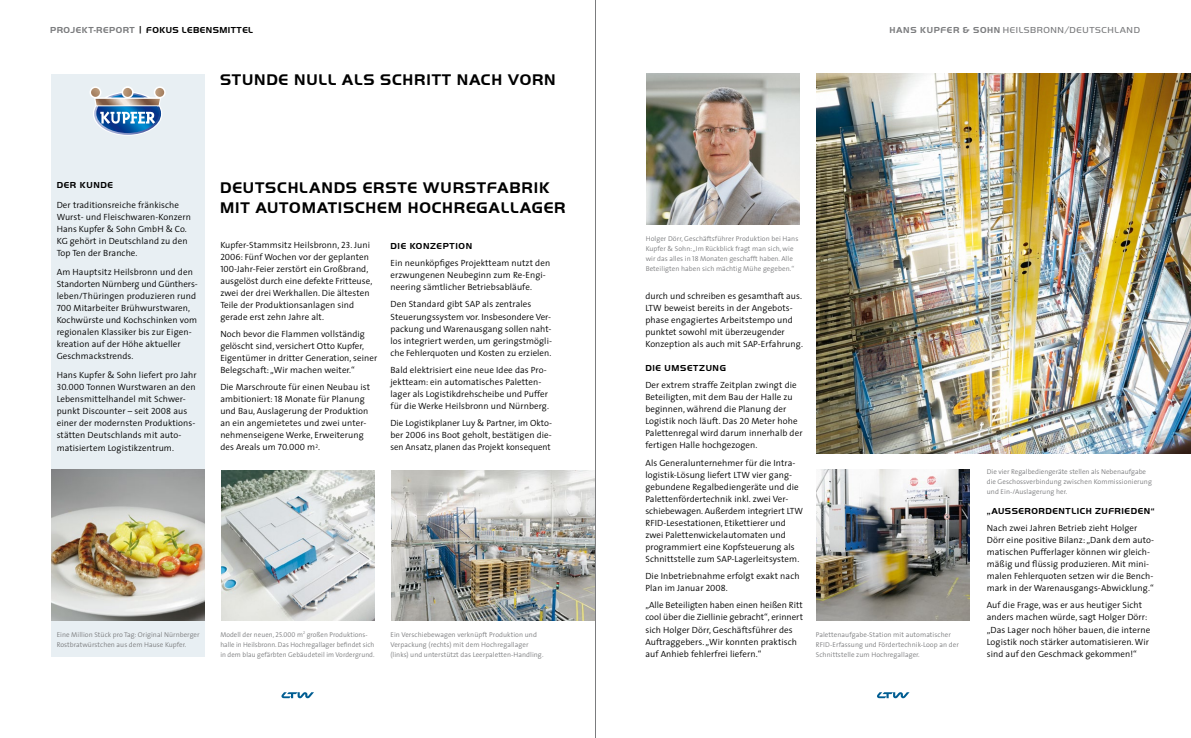
<style>
.page{position:relative;width:1191px;height:738px;background:#fff}
.page>*{position:absolute;margin:0;border:0;box-sizing:border-box;transform-origin:0 0}
.t1{font:700 16px/20px "Handel Got D";letter-spacing:.05em;color:#000}
.t2{font:300 9px/12px "The Sans";letter-spacing:.01em;color:#000}
.t3{font:700 9px "Handel Got D";letter-spacing:.06em;color:#000}
.t4{font:9px "Handel Got D Ligh";letter-spacing:.07em;color:#7b7c7e}
.t5{font:300 7px/10px "The Sans";letter-spacing:.01em;color:#7b7c7e}
.s1{color:#7b7c7e}
.s2{font-family:"Handel Got D Ligh";font-weight:400}
.s3{font-family:"Handel Got D";font-weight:700}
.s4{font-family:"The Sans Semi Light Caps";font-weight:400}
</style>
<div class="page">
<img style="left:816px;top:74px;width:375px;height:379px">
<img style="left:646px;top:74px;width:153px;height:150px">
<img style="left:391px;top:470px;width:204px;height:150px">
<img style="left:221px;top:470px;width:153px;height:150px">
<img style="left:816px;top:469px;width:153px;height:150px">
<div style="left:51px;top:74px;width:153px;height:582px;background:#e8eff3"></div>
<img style="left:51px;top:469px;width:153px;height:150px">
<svg style="left:89px;top:86px;width:77px;height:50px"></svg>
<svg style="left:877px;top:692px;width:32px;height:5px"></svg>
<svg style="left:281px;top:692px;width:33px;height:5px"></svg>
<hr style="left:595px;top:0;width:1px;height:737px;background:#7b7c7e">
<p class="t3" style="left:50px;top:25px;width:204px"><span class="s1">PROJEKT-REPORT</span> <span class="s2">|</span> FOKUS LEBENSMITTEL</p>
<p class="t1" style="left:220px;top:69px;width:337px">STUNDE NULL ALS SCHRITT NACH VORN</p>
<p class="t4" style="left:889px;top:25px;width:252px"><span class="s3">HANS KUPFER &amp; SOHN</span> HEILSBRONN/DEUTSCHLAND</p>
<p class="t3" style="left:57px;top:180px;width:58px">DER KUNDE</p>
<p class="t2" style="left:57px;top:198px;width:136px">Der traditionsreiche fränkische<br>Wurst- und Fleischwaren-Konzern<br>Hans Kupfer &amp; Sohn GmbH &amp; Co.<br>KG gehört in Deutschland zu den<br>Top Ten der Branche.</p>
<p class="t2" style="left:57px;top:265px;width:142px">Am Hauptsitz Heilsbronn und den<br>Standorten Nürnberg und Günthers&shy;leben/Thüringen produzieren rund<br><span class="s4">700</span> Mitarbeiter Brühwurstwaren,<br>Kochwürste und Kochschinken vom regionalen Klassiker bis zur Eigen&shy;kreation auf der Höhe aktueller<br>Geschmackstrends.</p>
<p class="t2" style="left:57px;top:369px;width:141px">Hans Kupfer &amp; Sohn liefert pro Jahr<br><span class="s4">30.000</span> Tonnen Wurstwaren an den<br>Lebensmittelhandel mit Schwer&shy;punkt Discounter – seit <span class="s4">2008</span> aus einer der modernsten Produktions&shy;stätten Deutschlands mit auto&shy;matisiertem Logistikzentrum.</p>
<p class="t1" style="left:220px;top:177px;width:347px">DEUTSCHLANDS ERSTE WURSTFABRIK<br>MIT AUTOMATISCHEM HOCHREGALLAGER</p>
<p class="t5" style="left:645px;top:233px;width:154px">Holger Dörr, Geschäftsführer Produktion bei Hans Kupfer &amp; Sohn: „Im Rückblick fragt man sich, wie wir das alles in <span class="s4">18</span> Monaten geschafft haben. Alle Beteiligten haben sich mächtig Mühe gegeben.“</p>
<p class="t2" style="left:220px;top:238px;width:153px">Kupfer-Stammsitz Heilsbronn, <span class="s4">23</span>. Juni <span class="s4">2006</span>: Fünf Wochen vor der geplanten <span class="s4">100</span>-Jahr-Feier zerstört ein Großbrand, ausgelöst durch eine defekte Fritteuse, zwei der drei Werkhallen. Die ältesten Teile der Produktionsanlagen sind gerade erst zehn Jahre alt.</p>
<p class="t2" style="left:220px;top:327px;width:158px">Noch bevor die Flammen vollständig gelöscht sind, versichert Otto Kupfer, Eigentümer in dritter Generation, seiner Belegschaft: „Wir machen weiter.“</p>
<p class="t2" style="left:220px;top:381px;width:151px">Die Marschroute für einen Neubau ist ambitioniert: <span class="s4">18</span> Monate für Planung und Bau, Auslagerung der Produktion an ein angemietetes und zwei unter&shy;nehmenseigene Werke, Erweiterung des Areals um <span class="s4">70.000</span> m<sup>2</sup><span class="s4">.</span></p>
<p class="t3" style="left:390px;top:240px;width:83px">DIE KONZEPTION</p>
<p class="t2" style="left:390px;top:256px;width:161px">Ein neunköpfiges Projektteam nutzt den erzwungenen Neubeginn zum Re-Engi&shy;neering sämtlicher Betriebsabläufe.</p>
<p class="t2" style="left:390px;top:298px;width:163px">Den Standard gibt SAP als zentrales Steuerungssystem vor. Insbesondere Ver&shy;packung und Warenausgang sollen naht&shy;los integriert werden, um geringstmögli&shy;che Fehlerquoten und Kosten zu erzielen.</p>
<p class="t2" style="left:390px;top:363px;width:160px">Bald elektrisiert eine neue Idee das Pro&shy;jektteam: ein automatisches Paletten&shy;lager als Logistikdrehscheibe und Puffer für die Werke Heilsbronn und Nürnberg.</p>
<p class="t2" style="left:390px;top:417px;width:163px;text-align:justify">Die Logistikplaner Luy &amp; Partner, im Okto&shy;ber <span class="s4">2006</span> ins Boot geholt, bestätigen die&shy;sen Ansatz, planen das Projekt konsequent</p>
<p class="t2" style="left:645px;top:289px;width:159px">durch und schreiben es gesamthaft aus.<br>LTW beweist bereits in der Angebots&shy;phase engagiertes Arbeitstempo und punktet sowohl mit überzeugender Konzeption als auch mit SAP-Erfahrung.</p>
<p class="t3" style="left:645px;top:362px;width:82px">DIE UMSETZUNG</p>
<p class="t2" style="left:645px;top:378px;width:159px">Der extrem straffe Zeitplan zwingt die Beteiligten, mit dem Bau der Halle zu beginnen, während die Planung der Logistik noch läuft. Das <span class="s4">20</span> Meter hohe Palettenregal wird darum innerhalb der fertigen Halle hochgezogen.</p>
<p class="t2" style="left:645px;top:456px;width:159px">Als Generalunternehmer für die Intra&shy;logistik-Lösung liefert LTW vier gang&shy;gebundene Regalbediengeräte und die Palettenfördertechnik inkl. zwei Ver&shy;schiebewagen. Außerdem integriert LTW RFID-Lesestationen, Etikettierer und zwei Palettenwickelautomaten und programmiert eine Kopfsteuerung als Schnittstelle zum SAP-Lagerleitsystem.</p>
<p class="t2" style="left:645px;top:569px;width:156px">Die Inbetriebnahme erfolgt exakt nach<br>Plan im Januar <span class="s4">2008.</span></p>
<p class="t2" style="left:645px;top:598px;width:159px">„Alle Beteiligten haben einen heißen Ritt cool über die Ziellinie gebracht“, erinnert sich Holger Dörr, Geschäftsführer des Auftraggebers. „Wir konnten praktisch auf Anhieb fehlerfrei liefern.“</p>
<p class="t5" style="left:220px;top:628px;width:156px">Modell der neuen, <span class="s4">25.000</span> m<sup>2</sup> großen Produktions&shy;halle in Heilsbronn. Das Hochregallager befindet sich in dem blau gefärbten Gebäudeteil im Vordergrund.</p>
<p class="t5" style="left:57px;top:628px;width:144px">Eine Million Stück pro Tag: Original Nürnberger<br>Rostbratwürstchen aus dem Hause Kupfer.</p>
<p class="t5" style="left:816px;top:628px;width:144px">Palettenaufgabe-Station mit automatischer<br>RFID-Erfassung und Fördertechnik-Loop an der<br>Schnittstelle zum Hochregallager.</p>
<p class="t5" style="left:390px;top:629px;width:155px">Ein Verschiebewagen verknüpft Produktion und<br>Verpackung (rechts) mit dem Hochregallager (links) und unterstützt das Leerpaletten-Handling.</p>
<p class="t5" style="left:986px;top:466px;width:167px">Die vier Regalbediengeräte stellen als Nebenaufgabe die Geschossverbindung zwischen Kommissionierung und Ein-/Auslagerung her.</p>
<p class="t3" style="left:986px;top:505px;width:169px">„AUSSERORDENTLICH ZUFRIEDEN“</p>
<p class="t2" style="left:986px;top:521px;width:169px">Nach zwei Jahren Betrieb zieht Holger Dörr eine positive Bilanz: „Dank dem auto&shy;matischen Pufferlager können wir gleich&shy;mäßig und flüssig produzieren. Mit mini&shy;malen Fehlerquoten setzen wir die Bench&shy;mark in der Warenausgangs-Abwicklung.“</p>
<p class="t2" style="left:986px;top:598px;width:165px">Auf die Frage, was er aus heutiger Sicht anders machen würde, sagt Holger Dörr: „Das Lager noch höher bauen, die interne Logistik noch stärker automatisieren. Wir sind auf den Geschmack gekommen!“</p>
</div>
